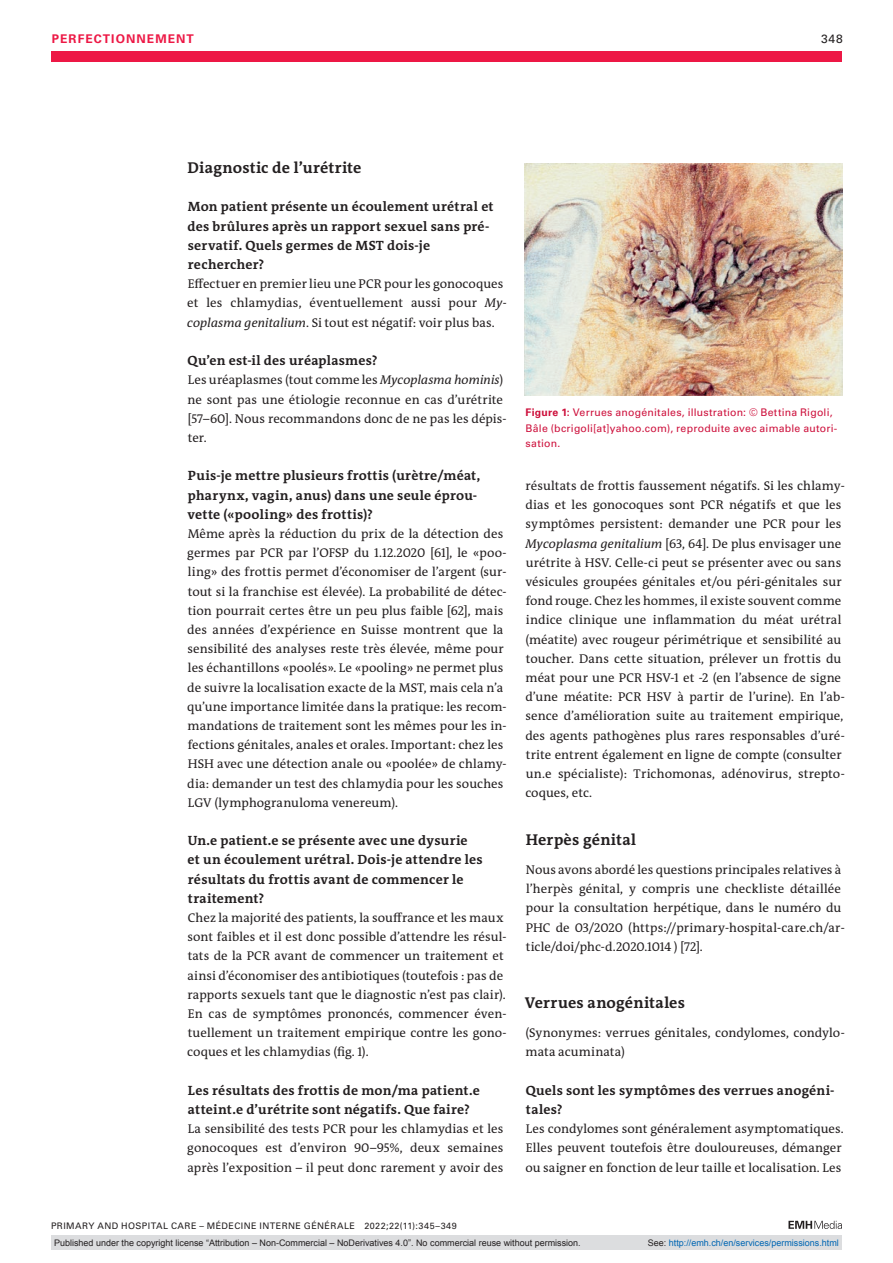
<style>
.page{position:relative;width:893px;height:1263px;background:#fff}
.page>*{position:absolute;margin:0;border:0;box-sizing:border-box;transform-origin:0 0}
.head1{font:700 15.75px "The Antiqua B W7";letter-spacing:.015em;color:#231f20}
.head2{font:700 13.5px/19.2px "The Antiqua B W7";letter-spacing:.02em;color:#231f20}
.paragraph{font:12.75px/19.2px "The Antiqua B W5 Plain";letter-spacing:.005em;color:#231f20}
.t1{font:700 12px "Univers LT Std";letter-spacing:.09em;color:#ed1845}
.t2{font:12px "Univers LT Std";color:#231f20}
.figure-caption{font:10.5px/15.8px "Univers LT Std";letter-spacing:.02em;color:#cd0f3b}
.t3{font:9px "Arial";color:#231f20}
.t4{font:9px "Univers LT Std";letter-spacing:.05em;color:#231f20}
.t5{font:9px "Arial";color:#0066b3}
.s1{font-style:italic}
.s2{font-weight:700}
.s3{color:#231f20}
</style>
<div class="page">
<div style="left:51px;top:51px;width:791px;height:11px;background:#ed1845"></div>
<svg style="left:788px;top:1221px;width:54px;height:8px"></svg>
<img style="left:525px;top:164px;width:317px;height:231px">
<div style="left:51px;top:1235px;width:791px;height:15px;background:#dcdddf"></div>
<p class="t1" style="left:52px;top:31px;width:144px">PERFECTIONNEMENT</p>
<p class="t2" style="left:821px;top:31px;width:23px">348</p>
<p class="head1" style="left:188px;top:158px;width:175px">Diagnostic de l’urétrite</p>
<p class="head2" style="left:188px;top:197px;width:308px">Mon patient présente un écoulement urétral et des brûlures après un rapport sexuel sans pré&shy;servatif. Quels germes de MST dois-je rechercher?</p>
<p class="paragraph" style="left:187px;top:274px;width:321px">Effectuer en premier lieu une PCR pour les gonocoques et les chlamydias, éventuellement aussi pour <span class="s1">My&shy;coplasma genitalium</span>. Si tout est négatif: voir plus bas.</p>
<p class="head2" style="left:188px;top:351px;width:192px">Qu’en est-il des uréaplasmes?</p>
<p class="paragraph" style="left:188px;top:370px;width:321px">Les uréaplasmes (tout comme les <span class="s1">Mycoplasma hominis</span>) ne sont pas une étiologie reconnue en cas d’urétrite [57–60]. Nous recommandons donc de ne pas les dépis&shy;ter.</p>
<p class="head2" style="left:188px;top:466px;width:294px">Puis-je mettre plusieurs frottis (urètre/méat, pharynx, vagin, anus) dans une seule éprou&shy;vette («pooling» des frottis)?</p>
<p class="paragraph" style="left:187px;top:524px;width:321px">Même après la réduction du prix de la détection des germes par PCR par l’OFSP du 1.12.2020 [61], le «poo&shy;ling» des frottis permet d’économiser de l’argent (sur&shy;tout si la franchise est élevée). La probabilité de détec&shy;tion pourrait certes être un peu plus faible [62], mais des années d’expérience en Suisse montrent que la sensibilité des analyses reste très élevée, même pour les échantillons «poolés». Le «pooling» ne permet plus de suivre la localisation exacte de la MST, mais cela n’a qu’une importance limitée dans la pratique: les recom&shy;mandations de traitement sont les mêmes pour les in&shy;fections génitales, anales et orales. Important: chez les HSH avec une détection anale ou «poolée» de chlamy&shy;dia: demander un test des chlamydia pour les souches LGV (lymphogranuloma venereum).</p>
<p class="head2" style="left:188px;top:831px;width:297px">Un.e patient.e se présente avec une dysurie et un écoulement urétral. Dois-je attendre les résultats du frottis avant de commencer le traitement?</p>
<p class="paragraph" style="left:187px;top:908px;width:321px">Chez la majorité des patients, la souffrance et les maux sont faibles et il est donc possible d’attendre les résul&shy;tats de la PCR avant de commencer un traitement et ainsi d’économiser des antibiotiques (toutefois : pas de rapports sexuels tant que le diagnostic n’est pas clair).<br>En cas de symptômes prononcés, commencer éven&shy;tuellement un traitement empirique contre les gono&shy;coques et les chlamydias (fig. 1).</p>
<p class="head2" style="left:188px;top:1081px;width:293px">Les résultats des frottis de mon/ma patient.e atteint.e d’urétrite sont négatifs. Que faire?</p>
<p class="paragraph" style="left:187px;top:1119px;width:318px;text-align:justify">La sensibilité des tests PCR pour les chlamydias et les gonocoques est d’environ 90–95%, deux semaines après l’exposition – il peut donc rarement y avoir des</p>
<p class="figure-caption" style="left:526px;top:404px;width:313px"><span class="s2">Figure 1:</span> Verrues anogénitales, illustration: © Bettina Rigoli,<br>Bâle (bcrigoli[at]yahoo.com), reproduite avec aimable autori&shy;sation.</p>
<p class="paragraph" style="left:525px;top:476px;width:321px">résultats de frottis faussement négatifs. Si les chlamy&shy;dias et les gonocoques sont PCR négatifs et que les symptômes persistent: demander une PCR pour les <span class="s1">Mycoplasma genitalium</span> [63, 64]. De plus envisager une urétrite à HSV. Celle-ci peut se présenter avec ou sans vésicules groupées génitales et/ou péri-génitales sur fond rouge. Chez les hommes, il existe souvent comme indice clinique une inflammation du méat urétral (méatite) avec rougeur périmétrique et sensibilité au toucher. Dans cette situation, prélever un frottis du méat pour une PCR HSV-1 et -2 (en l’absence de signe d’une méatite: PCR HSV à partir de l’urine). En l’ab&shy;sence d’amélioration suite au traitement empirique, des agents pathogènes plus rares responsables d’uré&shy;trite entrent également en ligne de compte (consulter un.e spécialiste): Trichomonas, adénovirus, strepto&shy;coques, etc.</p>
<p class="head1" style="left:526px;top:830px;width:112px">Herpès génital</p>
<p class="paragraph" style="left:526px;top:860px;width:320px">Nous avons abordé les questions principales relatives à l’herpès génital, y compris une checkliste détaillée pour la consultation herpétique, dans le numéro du PHC de 03/2020 (https://primary-hospital-care.ch/ar&shy;ticle/doi/phc-d.2020.1014 ) [72].</p>
<p class="head1" style="left:525px;top:993px;width:162px">Verrues anogénitales</p>
<p class="paragraph" style="left:525px;top:1023px;width:321px">(Synonymes: verrues génitales, condylomes, condylo&shy;mata acuminata)</p>
<p class="head2" style="left:526px;top:1081px;width:310px">Quels sont les symptômes des verrues anogéni&shy;tales?</p>
<p class="paragraph" style="left:525px;top:1119px;width:320px">Les condylomes sont généralement asymptomatiques.<br>Elles peuvent toutefois être douloureuses, démanger ou saigner en fonction de leur taille et localisation. Les</p>
<p class="t4" style="left:51px;top:1220px;width:407px">PRIMARY AND HOSPITAL CARE – MÉDECINE INTERNE GÉNÉRALE 2022;22(11):345–349</p>
<p class="t3" style="left:54px;top:1237px;width:528px">Published under the copyright license “Attribution – Non-Commercial – NoDerivatives 4.0”. No commercial reuse without permission.</p>
<p class="t5" style="left:648px;top:1237px;width:193px"><span class="s3">See:</span> http://emh.ch/en/services/permissions.html</p>
</div>
